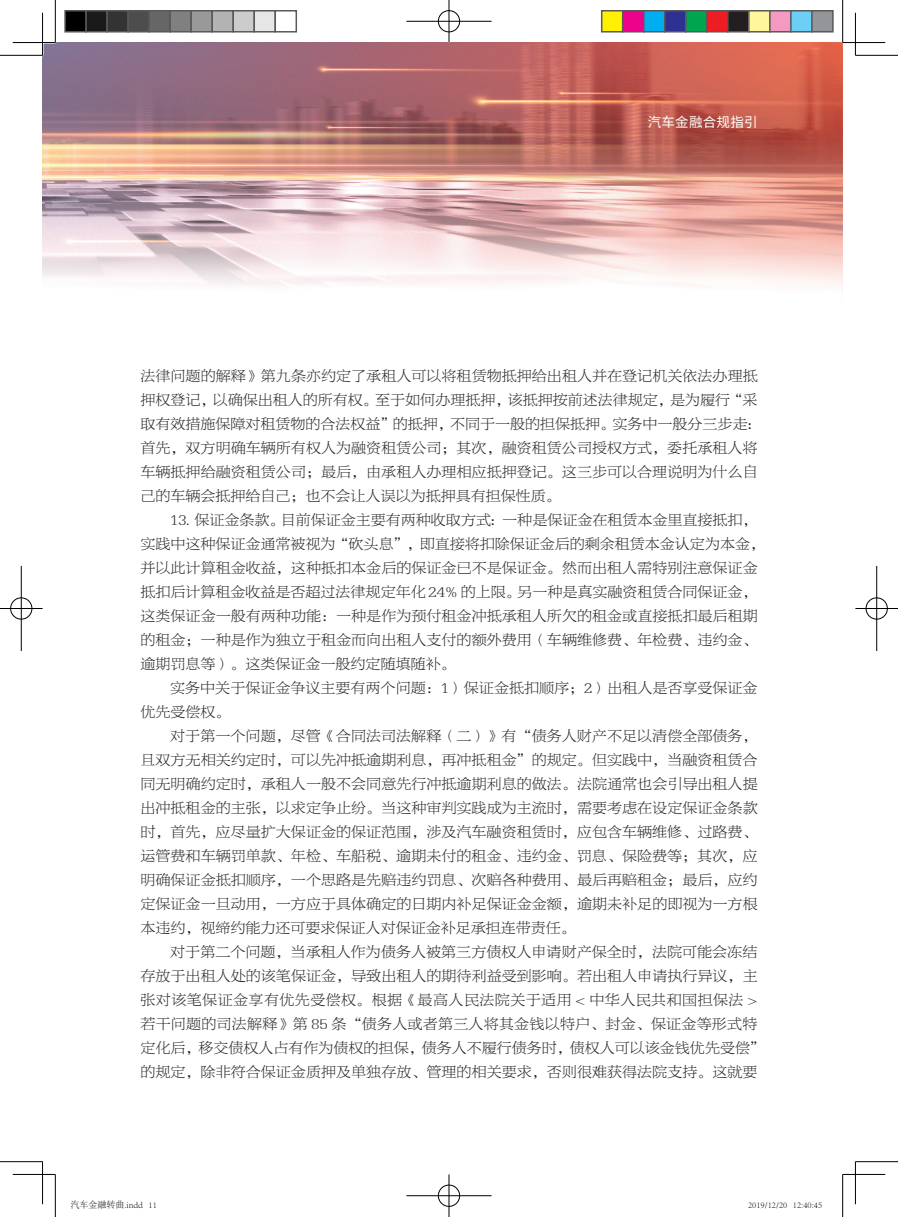
<style>
.page{position:relative;width:898px;height:1217px;background:#fff}
.page>*{position:absolute;margin:0;border:0;box-sizing:border-box;transform-origin:0 0}
.t1{font:15px/24px "FZBYSK GBK1 0";letter-spacing:.005em;color:#231f20}
.t2{font:13.5px "Source Han Sans CN";letter-spacing:.02em;color:#fff}
.t3{font:300 9px "Adobe Song Std";color:#000}
</style>
<div class="page">
<img style="left:43px;top:43px;width:798px;height:243px">
<hr style="left:13px;top:41px;width:42px;height:3px;background:#fff">
<hr style="left:41px;top:13px;width:3px;height:42px;background:#fff">
<hr style="left:0;top:55px;width:43px;height:1px;background:#000">
<hr style="left:855px;top:55px;width:42px;height:1px;background:#000">
<hr style="left:0;top:1161px;width:43px;height:1px;background:#000">
<hr style="left:855px;top:1161px;width:42px;height:1px;background:#000">
<hr style="left:55px;top:0;width:1px;height:43px;background:#000">
<hr style="left:55px;top:1174px;width:1px;height:42px;background:#000">
<hr style="left:842px;top:0;width:1px;height:43px;background:#000">
<hr style="left:842px;top:1174px;width:1px;height:42px;background:#000">
<hr style="left:13px;top:42px;width:42px;height:1px;background:#000">
<hr style="left:842px;top:42px;width:42px;height:1px;background:#000">
<hr style="left:13px;top:1173px;width:42px;height:1px;background:#000">
<hr style="left:842px;top:1173px;width:42px;height:1px;background:#000">
<hr style="left:42px;top:13px;width:1px;height:42px;background:#000">
<hr style="left:42px;top:1161px;width:1px;height:42px;background:#000">
<hr style="left:854px;top:13px;width:1px;height:42px;background:#000">
<hr style="left:854px;top:1161px;width:1px;height:42px;background:#000">
<div style="left:437px;top:10px;width:23px;height:23px;border:2px solid #fff;border-radius:50%"></div>
<hr style="left:406px;top:20px;width:85px;height:2px;background:#fff">
<hr style="left:448px;top:0;width:2px;height:43px;background:#fff">
<div style="left:438px;top:10px;width:21px;height:22px;border:1px solid #000;border-radius:50%"></div>
<hr style="left:406px;top:21px;width:85px;height:1px;background:#000">
<hr style="left:448px;top:0;width:1px;height:43px;background:#000">
<div style="left:437px;top:1183px;width:23px;height:23px;border:2px solid #fff;border-radius:50%"></div>
<hr style="left:406px;top:1194px;width:85px;height:2px;background:#fff">
<hr style="left:448px;top:1174px;width:2px;height:42px;background:#fff">
<div style="left:438px;top:1184px;width:21px;height:22px;border:1px solid #000;border-radius:50%"></div>
<hr style="left:406px;top:1195px;width:85px;height:1px;background:#000">
<hr style="left:448px;top:1174px;width:1px;height:42px;background:#000">
<div style="left:10px;top:596px;width:23px;height:24px;border:2px solid #fff;border-radius:50%"></div>
<hr style="left:0;top:607px;width:43px;height:2px;background:#fff">
<hr style="left:20px;top:566px;width:2px;height:85px;background:#fff">
<div style="left:10px;top:597px;width:22px;height:22px;border:1px solid #000;border-radius:50%"></div>
<hr style="left:0;top:608px;width:43px;height:1px;background:#000">
<hr style="left:21px;top:566px;width:1px;height:85px;background:#000">
<div style="left:864px;top:596px;width:24px;height:24px;border:2px solid #fff;border-radius:50%"></div>
<hr style="left:855px;top:607px;width:42px;height:2px;background:#fff">
<hr style="left:875px;top:566px;width:2px;height:85px;background:#fff">
<div style="left:865px;top:597px;width:22px;height:22px;border:1px solid #000;border-radius:50%"></div>
<hr style="left:855px;top:608px;width:42px;height:1px;background:#000">
<hr style="left:876px;top:566px;width:1px;height:85px;background:#000">
<div style="left:65px;top:11px;width:21px;height:21px;background:#000"></div>
<div style="left:64px;top:10px;width:23px;height:23px;border:2px solid #595959"></div>
<div style="left:86px;top:11px;width:21px;height:21px;background:#1a1a1a"></div>
<div style="left:85px;top:10px;width:23px;height:23px;border:2px solid #595959"></div>
<div style="left:107px;top:11px;width:21px;height:21px;background:#333"></div>
<div style="left:106px;top:10px;width:23px;height:23px;border:2px solid #595959"></div>
<div style="left:128px;top:11px;width:21px;height:21px;background:#4d4d4d"></div>
<div style="left:127px;top:10px;width:23px;height:23px;border:2px solid #595959"></div>
<div style="left:149px;top:11px;width:21px;height:21px;background:#666"></div>
<div style="left:148px;top:10px;width:23px;height:23px;border:2px solid #595959"></div>
<div style="left:170px;top:11px;width:21px;height:21px;background:#808080"></div>
<div style="left:169px;top:10px;width:23px;height:23px;border:2px solid #595959"></div>
<div style="left:191px;top:11px;width:21px;height:21px;background:#999"></div>
<div style="left:190px;top:10px;width:23px;height:23px;border:2px solid #595959"></div>
<div style="left:212px;top:11px;width:21px;height:21px;background:#b3b3b3"></div>
<div style="left:211px;top:10px;width:23px;height:23px;border:2px solid #595959"></div>
<div style="left:233px;top:11px;width:21px;height:21px;background:#ccc"></div>
<div style="left:232px;top:10px;width:23px;height:23px;border:2px solid #595959"></div>
<div style="left:254px;top:11px;width:21px;height:21px;background:#e6e6e6"></div>
<div style="left:253px;top:10px;width:23px;height:23px;border:2px solid #595959"></div>
<div style="left:274px;top:10px;width:23px;height:23px;border:2px solid #595959"></div>
<div style="left:601px;top:11px;width:21px;height:21px;background:#fff101"></div>
<div style="left:600px;top:10px;width:23px;height:23px;border:2px solid #595959"></div>
<div style="left:622px;top:11px;width:21px;height:21px;background:#ed028c"></div>
<div style="left:621px;top:10px;width:23px;height:23px;border:2px solid #595959"></div>
<div style="left:643px;top:11px;width:21px;height:21px;background:#00aeef"></div>
<div style="left:642px;top:10px;width:23px;height:23px;border:2px solid #595959"></div>
<div style="left:664px;top:11px;width:21px;height:21px;background:#2e3092"></div>
<div style="left:663px;top:10px;width:23px;height:23px;border:2px solid #595959"></div>
<div style="left:685px;top:11px;width:21px;height:21px;background:#00a54f"></div>
<div style="left:684px;top:10px;width:23px;height:23px;border:2px solid #595959"></div>
<div style="left:706px;top:11px;width:21px;height:21px;background:#ee1d23"></div>
<div style="left:705px;top:10px;width:23px;height:23px;border:2px solid #595959"></div>
<div style="left:727px;top:11px;width:21px;height:21px;background:#231f20"></div>
<div style="left:726px;top:10px;width:23px;height:23px;border:2px solid #595959"></div>
<div style="left:748px;top:11px;width:21px;height:21px;background:#fff79a"></div>
<div style="left:747px;top:10px;width:23px;height:23px;border:2px solid #595959"></div>
<div style="left:769px;top:11px;width:21px;height:21px;background:#f499c2"></div>
<div style="left:768px;top:10px;width:23px;height:23px;border:2px solid #595959"></div>
<div style="left:790px;top:11px;width:21px;height:21px;background:#6bcff6"></div>
<div style="left:789px;top:10px;width:23px;height:23px;border:2px solid #595959"></div>
<div style="left:811px;top:11px;width:21px;height:21px;background:#939598"></div>
<div style="left:810px;top:10px;width:23px;height:23px;border:2px solid #595959"></div>
<p class="t2" style="left:647px;top:114px;width:111px">汽车金融合规指引</p>
<p class="t1" style="left:140px;top:364px;width:622px">法律问题的解释》第九条亦约定了承租人可以将租赁物抵押给出租人并在登记机关依法办理抵押权登记，以确保出租人的所有权。至于如何办理抵押，该抵押按前述法律规定，是为履行“采取有效措施保障对租赁物的合法权益”的抵押，不同于一般的担保抵押。实务中一般分三步走：首先，双方明确车辆所有权人为融资租赁公司；其次，融资租赁公司授权方式，委托承租人将车辆抵押给融资租赁公司；最后，由承租人办理相应抵押登记。这三步可以合理说明为什么自己的车辆会抵押给自己；也不会让人误以为抵押具有担保性质。</p>
<p class="t1" style="left:140px;top:508px;width:626px;text-indent:30px">13. 保证金条款。目前保证金主要有两种收取方式：一种是保证金在租赁本金里直接抵扣，实践中这种保证金通常被视为“砍头息”，即直接将扣除保证金后的剩余租赁本金认定为本金，并以此计算租金收益，这种抵扣本金后的保证金已不是保证金。然而出租人需特别注意保证金抵扣后计算租金收益是否超过法律规定年化 24% 的上限。另一种是真实融资租赁合同保证金，这类保证金一般有两种功能：一种是作为预付租金冲抵承租人所欠的租金或直接抵扣最后租期的租金；一种是作为独立于租金而向出租人支付的额外费用（车辆维修费、年检费、违约金、逾期罚息等）。这类保证金一般约定随填随补。</p>
<p class="t1" style="left:140px;top:676px;width:618px;text-indent:30px">实务中关于保证金争议主要有两个问题：1）保证金抵扣顺序；2）出租人是否享受保证金优先受偿权。</p>
<p class="t1" style="left:140px;top:724px;width:618px;text-align:justify;text-indent:30px">对于第一个问题，尽管《合同法司法解释（二）》有“债务人财产不足以清偿全部债务，且双方无相关约定时，可以先冲抵逾期利息，再冲抵租金”的规定。但实践中，当融资租赁合同无明确约定时，承租人一般不会同意先行冲抵逾期利息的做法。法院通常也会引导出租人提出冲抵租金的主张，以求定争止纷。当这种审判实践成为主流时，需要考虑在设定保证金条款时，首先，应尽量扩大保证金的保证范围，涉及汽车融资租赁时，应包含车辆维修、过路费、运管费和车辆罚单款、年检、车船税、逾期未付的租金、违约金、罚息、保险费等；其次，应明确保证金抵扣顺序，一个思路是先赔违约罚息、次赔各种费用、最后再赔租金；最后，应约定保证金一旦动用，一方应于具体确定的日期内补足保证金金额，逾期未补足的即视为一方根本违约，视缔约能力还可要求保证人对保证金补足承担连带责任。</p>
<p class="t1" style="left:140px;top:940px;width:626px;text-indent:30px">对于第二个问题，当承租人作为债务人被第三方债权人申请财产保全时，法院可能会冻结存放于出租人处的该笔保证金，导致出租人的期待利益受到影响。若出租人申请执行异议，主张对该笔保证金享有优先受偿权。根据《最高人民法院关于适用 &lt; 中华人民共和国担保法 &gt;若干问题的司法解释》第 85 条“债务人或者第三人将其金钱以特户、封金、保证金等形式特定化后，移交债权人占有作为债权的担保，债务人不履行债务时，债权人可以该金钱优先受偿”的规定，除非符合保证金质押及单独存放、管理的相关要求，否则很难获得法院支持。这就要</p>
<p class="t3" style="left:70px;top:1199px;width:88px">汽车金融转曲.indd 11</p>
<p class="t3" style="left:747px;top:1199px;width:76px">2019/12/20 12:40:45</p>
</div>
